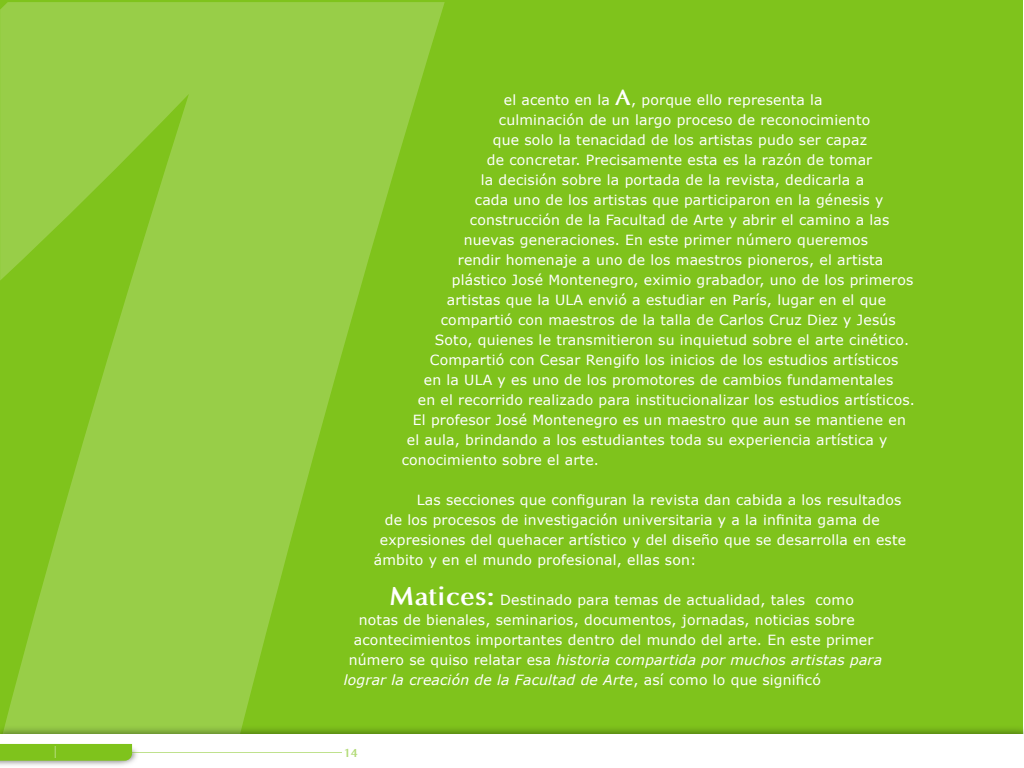
<style>
.page{position:relative;width:1024px;height:768px;background:#fff}
.page>*{position:absolute;margin:0;border:0;box-sizing:border-box;transform-origin:0 0}
.t1{font:14px "Verdana";letter-spacing:.015em;color:#fff}
.t2{font:italic 14px "Verdana";letter-spacing:.015em;color:#fff}
.t3{font:700 12px "Optima";color:#7fc31c}
.t4{font:700 12px "Minion Pro";color:#fff}
.s1{font-family:"Optima";font-weight:700;font-size:22px}
.s2{font-family:"Optima";font-weight:700;font-size:26px}
.s3{font-style:normal}
</style>
<div class="page">
<div style="left:0;top:0;width:1023px;height:748px;background:#7fc31c"></div>
<svg style="left:0;top:3px;width:444px;height:712px;fill:#98ce48"></svg>
<div style="left:56px;top:56px;width:166px;height:92px;background:#98ce48"></div>
<div style="left:243px;top:56px;width:166px;height:92px;background:#98ce48"></div>
<div style="left:429px;top:56px;width:166px;height:92px;background:#7fc31c"></div>
<svg style="left:56px;top:169px;width:166px;height:92px;fill:#98ce48"></svg>
<svg style="left:243px;top:169px;width:166px;height:92px;fill:#98ce48"></svg>
<div style="left:429px;top:169px;width:167px;height:92px;background:#7fc31c"></div>
<svg style="left:56px;top:282px;width:166px;height:92px;fill:#98ce48"></svg>
<svg style="left:243px;top:282px;width:166px;height:92px;fill:#98ce48"></svg>
<div style="left:429px;top:282px;width:167px;height:92px;background:#7fc31c"></div>
<svg style="left:56px;top:395px;width:166px;height:92px;fill:#98ce48"></svg>
<svg style="left:243px;top:395px;width:166px;height:92px"></svg>
<div style="left:429px;top:395px;width:167px;height:92px;background:#7fc31c"></div>
<div style="left:56px;top:508px;width:166px;height:92px;background:#98ce48"></div>
<svg style="left:243px;top:508px;width:166px;height:92px"></svg>
<div style="left:429px;top:508px;width:167px;height:92px;background:#7fc31c"></div>
<div style="left:56px;top:621px;width:166px;height:92px;background:#98ce48"></div>
<svg style="left:243px;top:621px;width:166px;height:92px"></svg>
<div style="left:429px;top:621px;width:167px;height:92px;background:#7fc31c"></div>
<img style="left:0;top:715px;width:1024px;height:19px">
<div style="left:0;top:734px;width:1024px;height:34px;background:#fff"></div>
<img style="left:0;top:745px;width:137px;height:21px">
<div style="left:0;top:744px;width:132px;height:17px;background:#7fc31c"></div>
<hr style="left:132px;top:752px;width:210px;height:1px;background:#7fc31c">
<p class="t1" style="left:504px;top:90px;width:320px">el acento en la <span class="s1">A</span>, porque ello representa la</p>
<p class="t1" style="left:499px;top:110px;width:373px">culminación de un largo proceso de reconocimiento</p>
<p class="t1" style="left:493px;top:130px;width:376px">que solo la tenacidad de los artistas pudo ser capaz</p>
<p class="t1" style="left:487px;top:150px;width:387px">de concretar. Precisamente esta es la razón de tomar</p>
<p class="t1" style="left:481px;top:170px;width:385px">la decisión sobre la portada de la revista, dedicarla a</p>
<p class="t1" style="left:475px;top:190px;width:410px">cada uno de los artistas que participaron en la génesis y</p>
<p class="t1" style="left:470px;top:210px;width:421px">construcción de la Facultad de Arte y abrir el camino a las</p>
<p class="t1" style="left:464px;top:230px;width:406px">nuevas generaciones. En este primer número queremos</p>
<p class="t1" style="left:458px;top:250px;width:427px">rendir homenaje a uno de los maestros pioneros, el artista</p>
<p class="t1" style="left:452px;top:270px;width:463px">plástico José Montenegro, eximio grabador, uno de los primeros</p>
<p class="t1" style="left:447px;top:290px;width:441px">artistas que la ULA envió a estudiar en París, lugar en el que</p>
<p class="t1" style="left:441px;top:310px;width:457px">compartió con maestros de la talla de Carlos Cruz Diez y Jesús</p>
<p class="t1" style="left:435px;top:330px;width:476px">Soto, quienes le transmitieron su inquietud sobre el arte cinético.</p>
<p class="t1" style="left:430px;top:350px;width:470px">Compartió con Cesar Rengifo los inicios de los estudios artísticos</p>
<p class="t1" style="left:424px;top:370px;width:471px">en la ULA y es uno de los promotores de cambios fundamentales</p>
<p class="t1" style="left:418px;top:390px;width:499px">en el recorrido realizado para institucionalizar los estudios artísticos.</p>
<p class="t1" style="left:413px;top:410px;width:495px">El profesor José Montenegro es un maestro que aun se mantiene en</p>
<p class="t1" style="left:407px;top:430px;width:482px">el aula, brindando a los estudiantes toda su experiencia artística y</p>
<p class="t1" style="left:402px;top:450px;width:199px">conocimiento sobre el arte.</p>
<p class="t1" style="left:417px;top:490px;width:486px">Las secciones que configuran la revista dan cabida a los resultados</p>
<p class="t1" style="left:385px;top:510px;width:497px">de los procesos de investigación universitaria y a la infinita gama de</p>
<p class="t1" style="left:380px;top:530px;width:528px">expresiones del quehacer artístico y del diseño que se desarrolla en este</p>
<p class="t1" style="left:374px;top:550px;width:324px">ámbito y en el mundo profesional, ellas son:</p>
<p class="t1" style="left:390px;top:590px;width:466px"><span class="s2">Matices:</span> Destinado para temas de actualidad, tales como</p>
<p class="t1" style="left:359px;top:610px;width:497px">notas de bienales, seminarios, documentos, jornadas, noticias sobre</p>
<p class="t1" style="left:354px;top:630px;width:521px">acontecimientos importantes dentro del mundo del arte. En este primer</p>
<p class="t2" style="left:349px;top:650px;width:535px"><span class="s3">número se quiso relatar esa</span> historia compartida por muchos artistas para</p>
<p class="t2" style="left:344px;top:670px;width:479px">lograr la creación de la Facultad de Arte<span class="s3">, así como lo que significó</span></p>
<p class="t4" style="left:53px;top:743px;width:5px">|</p>
<p class="t3" style="left:343px;top:745px;width:16px">14</p>
</div>
